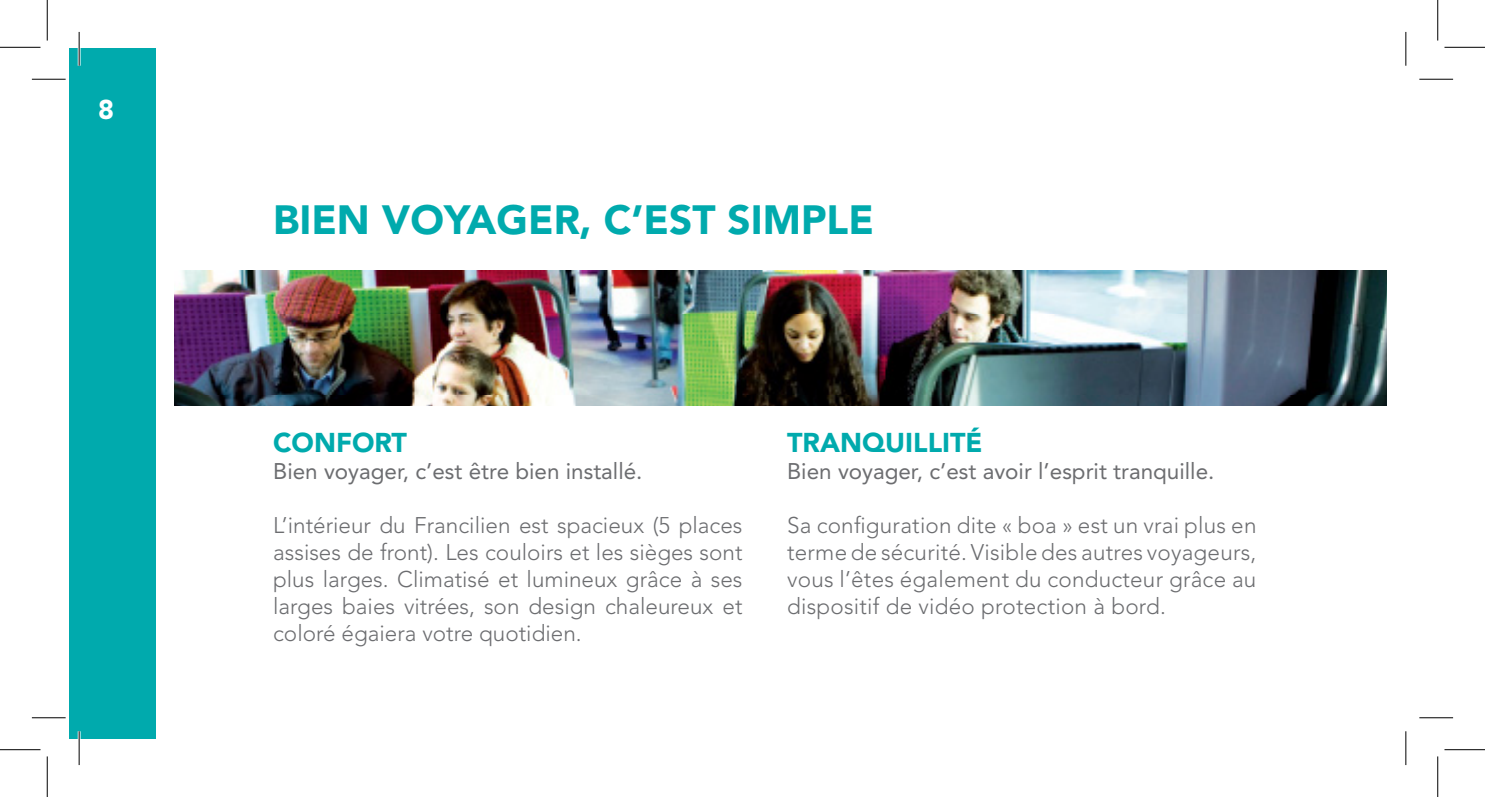
<style>
.page{position:relative;width:1485px;height:797px;background:#fff}
.page>*{position:absolute;margin:0;border:0;box-sizing:border-box;transform-origin:0 0}
.t1{font:900 40.5px "Avenir LT Std";color:#00aaad}
.t2{font:900 27px "Avenir LT Std";color:#00aaad}
.t3{font:900 27px "Avenir LT Std";color:#fff}
.t4{font:300 22.5px/27px "Avenir LT Std";color:#6c6d70;text-align:justify}
.t5{font:22.5px "Avenir LT Std";color:#6c6d70}
</style>
<div class="page">
<div style="left:69px;top:48px;width:87px;height:690px;background:#00aaad"></div>
<img style="left:175px;top:270px;width:1212px;height:135px">
<hr style="left:78px;top:32px;width:3px;height:34px;background:#fff">
<hr style="left:78px;top:730px;width:3px;height:34px;background:#fff">
<hr style="left:32px;top:79px;width:34px;height:1px;background:#000">
<hr style="left:1419px;top:79px;width:34px;height:1px;background:#000">
<hr style="left:32px;top:717px;width:34px;height:1px;background:#000">
<hr style="left:1419px;top:717px;width:34px;height:1px;background:#000">
<hr style="left:79px;top:32px;width:1px;height:34px;background:#000">
<hr style="left:79px;top:730px;width:1px;height:34px;background:#000">
<hr style="left:1405px;top:32px;width:1px;height:34px;background:#000">
<hr style="left:1405px;top:730px;width:1px;height:34px;background:#000">
<hr style="left:0;top:47px;width:40px;height:1px;background:#000">
<hr style="left:1444px;top:47px;width:41px;height:1px;background:#000">
<hr style="left:0;top:748px;width:40px;height:1px;background:#000">
<hr style="left:1444px;top:748px;width:41px;height:1px;background:#000">
<hr style="left:47px;top:0;width:1px;height:40px;background:#000">
<hr style="left:47px;top:756px;width:1px;height:40px;background:#000">
<hr style="left:1437px;top:0;width:1px;height:40px;background:#000">
<hr style="left:1437px;top:756px;width:1px;height:40px;background:#000">
<p class="t3" style="left:98px;top:93px;width:17px">8</p>
<p class="t1" style="left:273px;top:196px;width:602px">BIEN VOYAGER, C’EST SIMPLE</p>
<p class="t2" style="left:273px;top:425px;width:135px">CONFORT</p>
<p class="t5" style="left:273px;top:457px;width:371px">Bien voyager, c’est être bien installé.</p>
<p class="t4" style="left:273px;top:511px;width:471px">L’intérieur du Francilien est spacieux (5 places assises de front). Les couloirs et les sièges sont plus larges. Climatisé et lumineux grâce à ses larges baies vitrées, son design chaleureux et coloré égaiera votre quotidien.</p>
<p class="t2" style="left:787px;top:425px;width:197px">TRANQUILLITÉ</p>
<p class="t5" style="left:787px;top:457px;width:429px">Bien voyager, c’est avoir l’esprit tranquille.</p>
<p class="t4" style="left:787px;top:511px;width:471px">Sa configuration dite « boa » est un vrai plus en terme de sécurité. Visible des autres voyageurs, vous l’êtes également du conducteur grâce au dispositif de vidéo protection à bord.</p>
</div>
